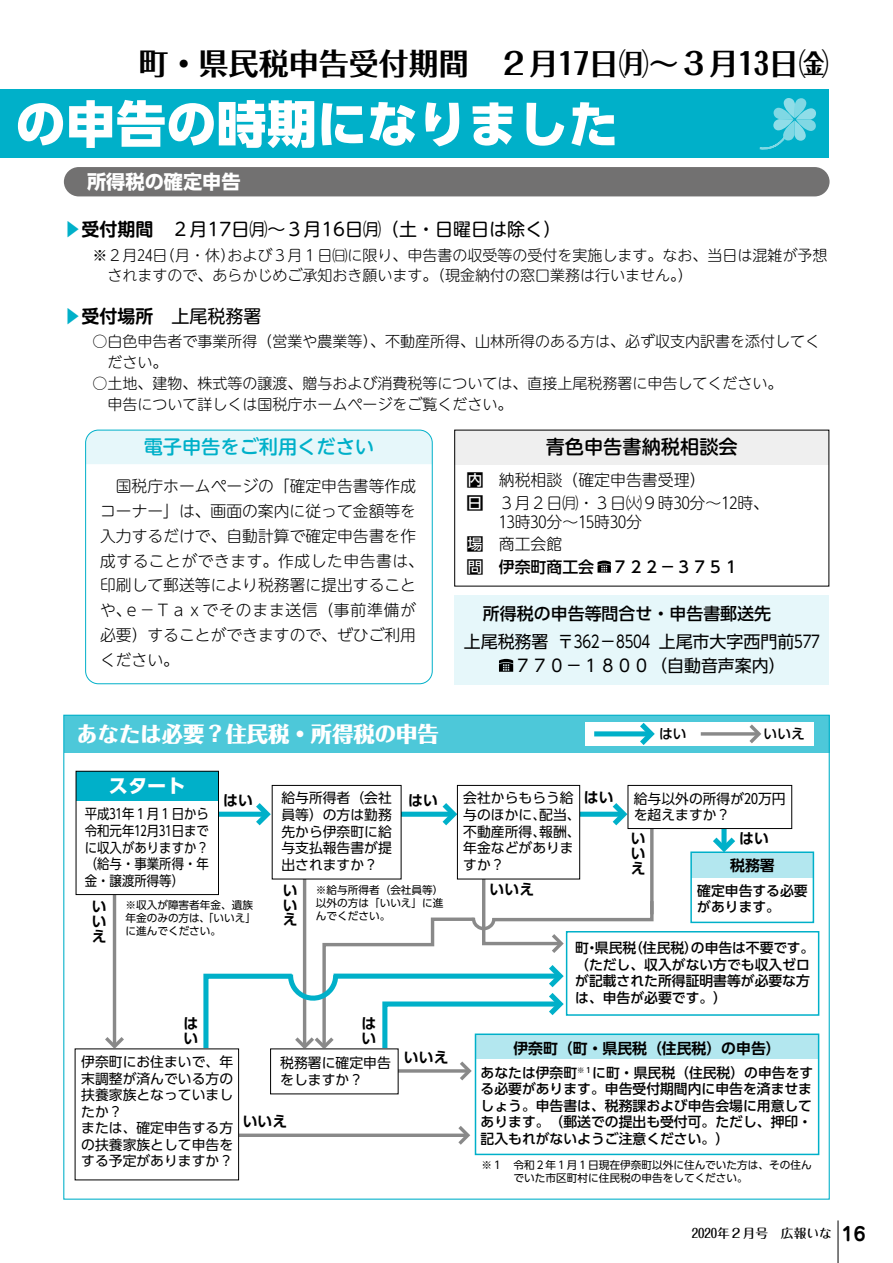
<style>
.page{position:relative;width:893px;height:1263px;background:#fff}
.page>*{position:absolute;margin:0;border:0;box-sizing:border-box;transform-origin:0 0}
.t1{font:800 50.25px "UD Shin Go Pro";color:#fff}
.t2{font:700 30px "Folk Pro";color:#000}
.t3{font:800 21.3px "Folk Pro";color:#fff}
.t4{font:700 19.2px "UD Shin Go Pro";color:#fff}
.t5{font:500 19.2px "UD Shin M Go Pr 6";color:#00b0c9}
.t6{font:500 19.2px "UD Shin M Go Pr 6";color:#000}
.t7{font:18px "UD Shin M Go Pro";color:#000}
.t8{font:18px "UD Shin M Go Pr 6 N";color:#000}
.t9{font:16.95px/23.9px "UD Shin Go Pro";color:#000}
.t10{font:500 16.95px "UD Shin Go Pro";color:#000}
.t11{font:300 15.9px/19px "UD Shin M Go Pro";color:#000}
.t12{font:500 15.9px "UD Shin Go Pro";color:#000}
.t13{font:300 15.75px/24.8px "UD Shin M Go Pro";letter-spacing:.005em;color:#000}
.t14{font:300 15px/21px "UD Shin M Go Pro";color:#000}
.t15{font:700 14.85px/14.9px "UD Shin Go Pro De";color:#000;text-align:justify}
.t16{font:500 13.8px/16.5px "UD Shin Go Pro";color:#000}
.t17{font:13.8px/16.5px "UD Shin Go Pro";color:#000}
.t18{font:13.8px/16.5px "UD Shin Go Pro";color:#000;text-align:justify;scale:.9 1}
.t19{font:500 12.75px "Maru Fo Pro";color:#000}
.t20{font:10.65px/12.8px "UD Shin Go Pro";color:#000}
.s1{font-family:"UD Shin M Go Pr 6 De";font-weight:700;color:#00b0c9}
.s2{font-family:"UD Shin M Go Pr 6 De";font-weight:700}
.s3{font-family:"UD Shin M Go Pro De";font-weight:700;color:#00b0c9}
.s4{font-family:"UD Shin M Go Pro De";font-weight:700}
.s5{font-family:"ina kigo 2018";font-weight:400}
.s6{font-family:"Jun 501 Pro";font-weight:700;font-size:18.75px}
</style>
<div class="page">
<div style="left:0;top:89px;width:829px;height:68px;background:#00b0c9"></div>
<div style="left:64px;top:167px;width:766px;height:29px;background:#727171;border-radius:15px"></div>
<div style="left:86px;top:430px;width:346px;height:34px;background:#e6f7fa"></div>
<div style="left:455px;top:430px;width:374px;height:34px;background:#efefef"></div>
<div style="left:454px;top:595px;width:375px;height:89px;background:#e6f7fa"></div>
<svg style="left:598px;top:561px;width:13px;height:12px"></svg>
<svg style="left:499px;top:659px;width:14px;height:13px"></svg>
<svg style="left:759px;top:98px;width:57px;height:52px"></svg>
<div style="left:85px;top:430px;width:347px;height:254px;border:1px solid #00b0c9;border-radius:13px"></div>
<div style="left:64px;top:715px;width:765px;height:38px;background:#4dc8d9"></div>
<hr style="left:113px;top:887px;width:3px;height:159px;background:#898989">
<svg style="left:101px;top:1033px;width:27px;height:16px"></svg>
<div style="left:76px;top:771px;width:142px;height:123px;background:#fff"></div>
<div style="left:691px;top:852px;width:123px;height:26px;background:#b3e7ef"></div>
<div style="left:699px;top:722px;width:115px;height:24px;background:#fff"></div>
<div style="left:585px;top:722px;width:114px;height:24px;background:#fff"></div>
<div style="left:594px;top:731px;width:55px;height:5px;background:#00b0c9"></div>
<svg style="left:635px;top:722px;width:20px;height:23px"></svg>
<svg style="left:701px;top:732px;width:45px;height:4px"></svg>
<svg style="left:746px;top:724px;width:16px;height:20px"></svg>
<svg style="left:239px;top:1133px;width:216px;height:4px"></svg>
<svg style="left:455px;top:1126px;width:15px;height:19px"></svg>
<svg style="left:201px;top:770px;width:454px;height:314px"></svg>
<div style="left:721px;top:824px;width:6px;height:23px;background:#00b0c9"></div>
<svg style="left:713px;top:832px;width:22px;height:19px"></svg>
<div style="left:628px;top:785px;width:164px;height:43px;background:#fff"></div>
<div style="left:628px;top:785px;width:164px;height:44px;border:1px solid #000"></div>
<div style="left:457px;top:785px;width:123px;height:94px;background:#fff"></div>
<div style="left:457px;top:785px;width:123px;height:94px;border:1px solid #000"></div>
<div style="left:76px;top:771px;width:142px;height:30px;background:#00b0c9"></div>
<div style="left:272px;top:785px;width:129px;height:94px;background:#fff"></div>
<svg style="left:650px;top:901px;width:4px;height:13px"></svg>
<div style="left:566px;top:931px;width:253px;height:85px;border:2px solid #00b0c9"></div>
<div style="left:690px;top:851px;width:124px;height:72px;border:2px solid #00b0c9"></div>
<div style="left:75px;top:1049px;width:164px;height:131px;background:#fff"></div>
<div style="left:271px;top:1049px;width:127px;height:45px;background:#fff"></div>
<div style="left:475px;top:1034px;width:344px;height:25px;background:#b3e7ef"></div>
<div style="left:475px;top:1033px;width:344px;height:122px;border:2px solid #00b0c9"></div>
<div style="left:76px;top:771px;width:143px;height:124px;border:1px solid #000"></div>
<hr style="left:838px;top:1220px;width:1px;height:43px;background:#000">
<h2 class="t2" style="left:139px;top:38px;width:691px">町・県民税申告受付期間　２月17日㈪～３月13日㈮</h2>
<h1 class="t1" style="left:15px;top:83px;width:605px">の申告の時期になりました</h1>
<p class="t4" style="left:87px;top:166px;width:155px">所得税の確定申告</p>
<p class="t7" style="left:64px;top:214px;width:499px"><span class="s1">▶</span><span class="s2">受付期間</span>　２月17日㈪～３月16日㈪（土・日曜日は除く）</p>
<p class="t14" style="left:108px;top:244px;width:721px;line-height:20.2px;text-indent:-15px">※２月24日（月・休）および３月１日㈰に限り、申告書の収受等の受付を実施します。なお、当日は混雑が予想されますので、あらかじめご承知おき願います。（現金納付の窓口業務は行いません。）</p>
<p class="t8" style="left:64px;top:301px;width:199px"><span class="s3">▶</span><span class="s4">受付場所</span>　上尾税務署</p>
<p class="t14" style="left:108px;top:329px;width:714px;text-indent:-15px">○白色申告者で事業所得（営業や農業等）、不動産所得、山林所得のある方は、必ず収支内訳書を添付してください。</p>
<p class="t14" style="left:93px;top:371px;width:691px">○土地、建物、株式等の譲渡、贈与および消費税等については、直接上尾税務署に申告してください。　申告について詳しくは国税庁ホームページをご覧ください。</p>
<p class="t5" style="left:144px;top:431px;width:232px">電子申告をご利用ください</p>
<p class="t6" style="left:546px;top:431px;width:193px">青色申告書納税相談会</p>
<p class="t11" style="left:467px;top:492px;width:304px"><span class="s5">日</span> ３月２日㈪・３日㈫９時30分～12時、　　13時30分～15時30分</p>
<p class="t11" style="left:467px;top:534px;width:97px"><span class="s5">場</span> 商工会館</p>
<p class="t11" style="left:467px;top:469px;width:240px"><span class="s5">内</span> 納税相談（確定申告書受理）</p>
<p class="t13" style="left:100px;top:473px;width:325px">　国税庁ホームページの「確定申告書等作成コーナー」は、画面の案内に従って金額等を入力するだけで、自動計算で確定申告書を作成することができます。作成した申告書は、印刷して郵送等により税務署に提出することや、ｅ－Ｔａｘでそのまま送信（事前準備が必要）することができますので、ぜひご利用ください。</p>
<p class="t12" style="left:467px;top:554px;width:274px"><span class="s5">問</span>　伊奈町商工会 ７２２－３７５１</p>
<p class="t10" style="left:483px;top:600px;width:290px">所得税の申告等問合せ・申告書郵送先</p>
<p class="t9" style="left:515px;top:629px;width:309px;text-indent:-51px">上尾税務署〒３６２－８５０４上尾市大字西門前５７７<br>７７０－１８００（自動音声案内）</p>
<h3 class="t3" style="left:77px;top:716px;width:364px">あなたは必要？住民税・所得税の申告</h3>
<p class="t4" style="left:109px;top:770px;width:78px">スタート</p>
<p class="t18" style="left:85px;top:805px;width:140px">平成31年１月１日から令和元年12月31日までに収入がありますか？（給与・事業所得・年金・譲渡所得等）</p>
<p class="t15" style="left:223px;top:792px;width:31px">はい</p>
<p class="t15" style="left:92px;top:899px;width:16px">いいえ</p>
<p class="t20" style="left:125px;top:899px;width:132px">※収入が障害者年金、遺族年金のみの方は、「いいえ」に進んでください。</p>
<p class="t17" style="left:281px;top:789px;width:112px;text-align:justify">給与所得者（会社員等）の方は勤務先から伊奈町に給与支払報告書が提出されますか？</p>
<p class="t15" style="left:408px;top:792px;width:31px">はい</p>
<p class="t15" style="left:283px;top:882px;width:16px">いいえ</p>
<p class="t20" style="left:316px;top:883px;width:129px;text-align:justify">※給与所得者（会社員等）以外の方は「いいえ」に進んでください。</p>
<p class="t15" style="left:183px;top:1015px;width:16px">はい</p>
<p class="t15" style="left:361px;top:1015px;width:16px">はい</p>
<p class="t17" style="left:81px;top:1053px;width:153px">伊奈町にお住まいで、年末調整が済んでいる方の扶養家族となっていましたか？<br>または、確定申告する方の扶養家族として申告をする予定がありますか？</p>
<p class="t17" style="left:280px;top:1053px;width:112px;line-height:17px">税務署に確定申告をしますか？</p>
<p class="t15" style="left:243px;top:1113px;width:46px">いいえ</p>
<p class="t15" style="left:404px;top:1050px;width:46px">いいえ</p>
<p class="t16" style="left:659px;top:725px;width:29px">はい</p>
<p class="t16" style="left:764px;top:725px;width:43px">いいえ</p>
<p class="t17" style="left:463px;top:789px;width:119px">会社からもらう給与のほかに、配当、不動産所得、報酬、年金などがありますか？</p>
<p class="t15" style="left:490px;top:881px;width:46px">いいえ</p>
<p class="t15" style="left:584px;top:789px;width:31px">はい</p>
<p class="t17" style="left:634px;top:790px;width:153px">給与以外の所得が20万円を超えますか？</p>
<p class="t15" style="left:631px;top:830px;width:16px">いいえ</p>
<p class="t15" style="left:739px;top:831px;width:31px">はい</p>
<p class="t15" style="left:730px;top:857px;width:46px">税務署</p>
<p class="t16" style="left:697px;top:882px;width:112px">確定申告する必要があります。</p>
<p class="t16" style="left:575px;top:939px;width:241px">町・県民税（住民税）の申告は不要です。（ただし、収入がない方でも収入ゼロが記載された所得証明書等が必要な方は、申告が必要です。）</p>
<p class="t15" style="left:513px;top:1040px;width:269px">伊奈町（町・県民税（住民税）の申告）</p>
<p class="t16" style="left:481px;top:1064px;width:334px;text-align:justify">あなたは伊奈町<sup>※１</sup>に町・県民税（住民税）の申告をする必要があります。申告受付期間内に申告を済ませましょう。申告書は、税務課および申告会場に用意してあります。（郵送での提出も受付可。ただし、押印・記入もれがないようご注意ください。）</p>
<p class="t20" style="left:481px;top:1158px;width:332px">※１　令和２年１月１日現在伊奈町以外に住んでいた方は、その住ん　　　でいた市区町村に住民税の申告をしてください。</p>
<p class="t19" style="left:692px;top:1223px;width:175px">2020年２月号　広報いな <span class="s6">16</span></p>
</div>
